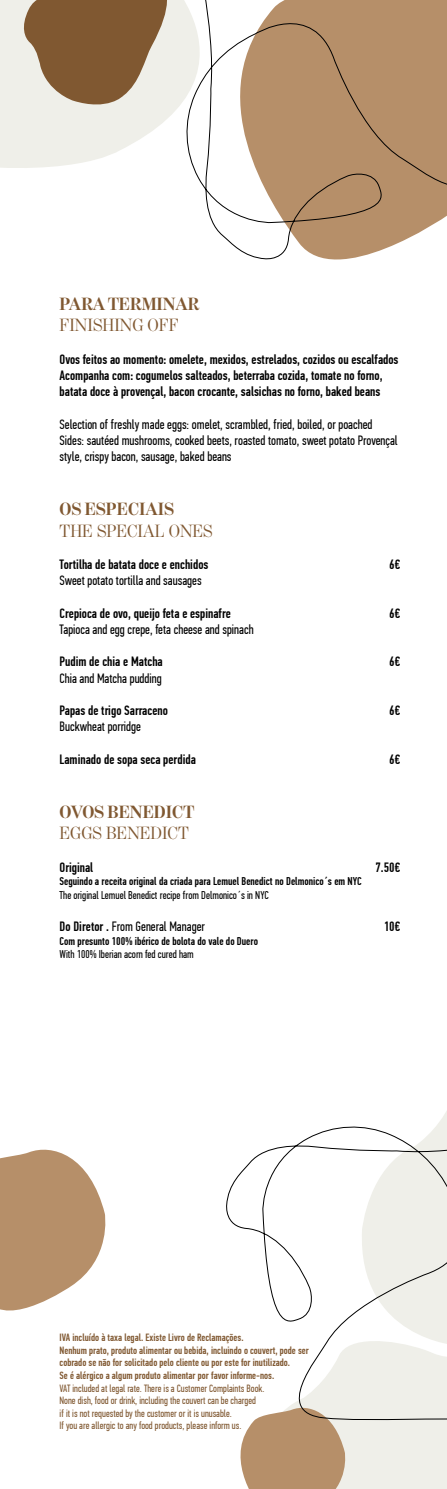
<style>
.page{position:relative;width:447px;height:1489px;background:#fff}
.page>*{position:absolute;margin:0;border:0;box-sizing:border-box;transform-origin:0 0}
.t1{font:18px "Benton Mod Disp";color:#805831}
.t2{font:700 18px "Benton Mod Disp";color:#805831}
.t3{font:500 13.5px/16.2px "PF Din Text Comp Pro";color:#000}
.t4{font:13.5px/16.2px "PF Din Text Comp Pro";color:#000}
.t5{font:500 11.25px "PF Din Text Comp Pro";color:#000}
.t6{font:11.25px "PF Din Text Comp Pro";color:#000}
.t7{font:500 10.5px/12.6px "PF Din Text Comp Pro";color:#805831}
.t8{font:10.5px/12.6px "PF Din Text Comp Pro";color:#805831}
.s1{font-weight:500}
</style>
<div class="page">
<div style="left:350px;top:1440px;width:96px;height:48px;background:#efefe9"></div>
<svg style="left:240px;top:1440px;width:110px;height:48px"></svg>
<svg style="left:0;top:1149px;width:106px;height:162px"></svg>
<svg style="left:0;top:0;width:183px;height:168px;fill:#efefe9"></svg>
<svg style="left:20px;top:0;width:154px;height:112px"></svg>
<svg style="left:183px;top:0;width:263px;height:260px"></svg>
<svg style="left:226px;top:1123px;width:220px;height:317px"></svg>
<h1 class="t2" style="left:60px;top:294px;width:141px">PARA TERMINAR</h1>
<h1 class="t1" style="left:60px;top:315px;width:121px">FINISHING OFF</h1>
<p class="t3" style="left:60px;top:351px;width:340px">Ovos feitos ao momento: omelete, mexidos, estrelados, cozidos ou escalfados<br>Acompanha com: cogumelos salteados, beterraba cozida, tomate no forno, batata doce à provençal, bacon crocante, salsichas no forno, baked beans</p>
<p class="t4" style="left:60px;top:416px;width:339px">Selection of freshly made eggs: omelet, scrambled, fried, boiled, or poached<br>Sides: sautéed mushrooms, cooked beets, roasted tomato, sweet potato Provençal style, crispy bacon, sausage, baked beans</p>
<h1 class="t2" style="left:60px;top:499px;width:116px">OS ESPECIAIS</h1>
<h1 class="t1" style="left:60px;top:520px;width:154px">THE SPECIAL ONES</h1>
<p class="t3" style="left:60px;top:556px;width:150px">Tortilha de batata doce e enchidos</p>
<p class="t3" style="left:389px;top:556px;width:12px">6€</p>
<p class="t4" style="left:60px;top:572px;width:143px">Sweet potato tortilla and sausages</p>
<p class="t3" style="left:60px;top:605px;width:173px">Crepioca de ovo, queijo feta e espinafre</p>
<p class="t3" style="left:389px;top:605px;width:12px">6€</p>
<p class="t4" style="left:60px;top:621px;width:195px">Tapioca and egg crepe, feta cheese and spinach</p>
<p class="t3" style="left:60px;top:653px;width:105px">Pudim de chia e Matcha</p>
<p class="t3" style="left:389px;top:653px;width:12px">6€</p>
<p class="t4" style="left:60px;top:670px;width:104px">Chia and Matcha pudding</p>
<p class="t3" style="left:60px;top:702px;width:110px">Papas de trigo Sarraceno</p>
<p class="t3" style="left:389px;top:702px;width:12px">6€</p>
<p class="t4" style="left:60px;top:718px;width:83px">Buckwheat porridge</p>
<p class="t3" style="left:60px;top:751px;width:138px">Laminado de sopa seca perdida</p>
<p class="t3" style="left:389px;top:751px;width:12px">6€</p>
<h1 class="t2" style="left:60px;top:801px;width:136px">OVOS BENEDICT</h1>
<h1 class="t1" style="left:60px;top:823px;width:131px">EGGS BENEDICT</h1>
<p class="t3" style="left:60px;top:859px;width:35px">Original</p>
<p class="t3" style="left:375px;top:859px;width:26px">7.50€</p>
<p class="t5" style="left:60px;top:874px;width:303px">Seguindo a receita original da criada para Lemuel Benedict no Delmonico´s em NYC</p>
<p class="t6" style="left:60px;top:888px;width:210px">The original Lemuel Benedict recipe from Delmonico´s in NYC</p>
<p class="t4" style="left:60px;top:918px;width:147px"><span class="s1">Do Diretor .</span> From General Manager</p>
<p class="t3" style="left:383px;top:918px;width:18px">10€</p>
<p class="t5" style="left:60px;top:934px;width:200px">Com presunto 100% ibérico de bolota do vale do Duero</p>
<p class="t6" style="left:60px;top:947px;width:136px">With 100% Iberian acorn fed cured ham</p>
<p class="t7" style="left:60px;top:1331px;width:250px">IVA incluído à taxa legal. Existe Livro de Reclamações.<br>Nenhum prato, produto alimentar ou bebida, incluindo o couvert, pode ser cobrado se não for solicitado pelo cliente ou por este for inutilizado.<br>Se é alérgico a algum produto alimentar por favor informe-nos.</p>
<p class="t8" style="left:60px;top:1381px;width:206px">VAT included at legal rate. There is a Customer Complaints Book.<br>None dish, food or drink, including the couvert can be charged<br>if it is not requested by the customer or it is unusable.<br>If you are allergic to any food products, please inform us.</p>
</div>
